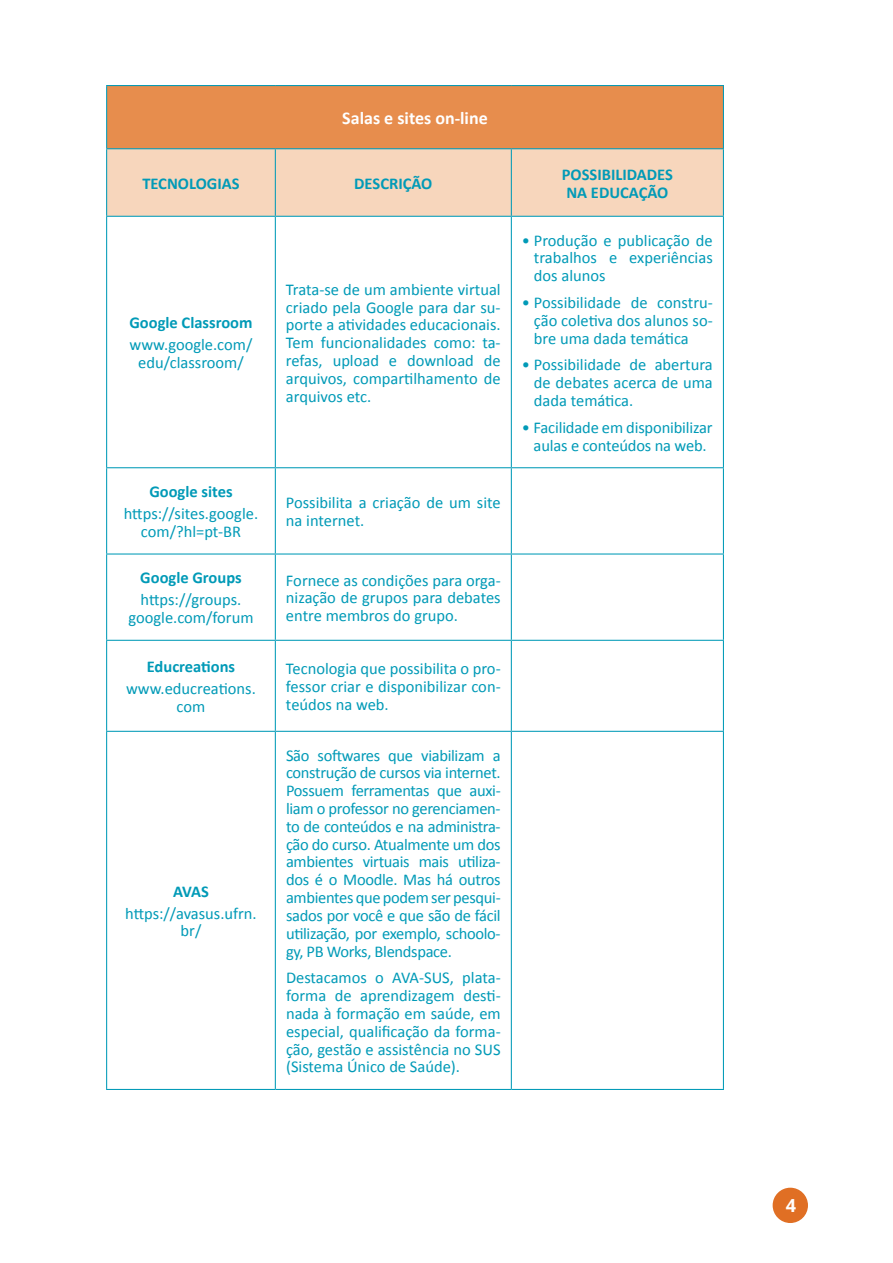
<style>
.page{position:relative;width:893px;height:1263px;background:#fff}
.page>*{position:absolute;margin:0;border:0;box-sizing:border-box;transform-origin:0 0}
.t1{font:700 18px "Calibri";color:#fff}
.t2{font:700 18px "Open Sans";color:#fff}
.t3{font:16.5px/17.9px "Calibri";color:#019ab7;text-align:justify}
.t4{font:700 16.5px/17.9px "Calibri";color:#019ab7}
</style>
<div class="page">
<div style="left:773px;top:1188px;width:34px;height:34px;background:#e06f24;border-radius:50%"></div>
<div style="left:773px;top:1188px;width:35px;height:35px;border:2px solid #e06f24;border-radius:50%"></div>
<div style="left:107px;top:86px;width:616px;height:63px;background:#e78d4d"></div>
<div style="left:107px;top:149px;width:616px;height:67px;background:#f7d6bc"></div>
<svg style="left:107px;top:217px;width:616px;height:872px"></svg>
<hr style="left:106px;top:85px;width:169px;height:1px;background:#019ab7">
<hr style="left:106px;top:86px;width:1px;height:62px;background:#019ab7">
<hr style="left:275px;top:85px;width:236px;height:1px;background:#019ab7">
<hr style="left:511px;top:85px;width:213px;height:1px;background:#019ab7">
<hr style="left:723px;top:86px;width:1px;height:62px;background:#019ab7">
<hr style="left:106px;top:148px;width:169px;height:1px;background:#019ab7">
<hr style="left:106px;top:149px;width:1px;height:67px;background:#019ab7">
<hr style="left:275px;top:148px;width:236px;height:1px;background:#019ab7">
<hr style="left:275px;top:149px;width:1px;height:67px;background:#019ab7">
<hr style="left:511px;top:148px;width:213px;height:1px;background:#019ab7">
<hr style="left:511px;top:149px;width:1px;height:67px;background:#019ab7">
<hr style="left:723px;top:149px;width:1px;height:67px;background:#019ab7">
<hr style="left:106px;top:216px;width:169px;height:1px;background:#019ab7">
<hr style="left:106px;top:217px;width:1px;height:250px;background:#019ab7">
<hr style="left:275px;top:216px;width:236px;height:1px;background:#019ab7">
<hr style="left:275px;top:217px;width:1px;height:250px;background:#019ab7">
<hr style="left:511px;top:216px;width:213px;height:1px;background:#019ab7">
<hr style="left:511px;top:217px;width:1px;height:250px;background:#019ab7">
<hr style="left:723px;top:217px;width:1px;height:250px;background:#019ab7">
<hr style="left:106px;top:467px;width:169px;height:1px;background:#019ab7">
<hr style="left:106px;top:468px;width:1px;height:85px;background:#019ab7">
<hr style="left:275px;top:467px;width:236px;height:1px;background:#019ab7">
<hr style="left:275px;top:468px;width:1px;height:85px;background:#019ab7">
<hr style="left:511px;top:467px;width:213px;height:1px;background:#019ab7">
<hr style="left:511px;top:468px;width:1px;height:85px;background:#019ab7">
<hr style="left:723px;top:468px;width:1px;height:85px;background:#019ab7">
<hr style="left:106px;top:553px;width:169px;height:1px;background:#019ab7">
<hr style="left:106px;top:554px;width:1px;height:86px;background:#019ab7">
<hr style="left:275px;top:553px;width:236px;height:1px;background:#019ab7">
<hr style="left:275px;top:554px;width:1px;height:86px;background:#019ab7">
<hr style="left:511px;top:553px;width:213px;height:1px;background:#019ab7">
<hr style="left:511px;top:554px;width:1px;height:86px;background:#019ab7">
<hr style="left:723px;top:554px;width:1px;height:86px;background:#019ab7">
<hr style="left:106px;top:640px;width:169px;height:1px;background:#019ab7">
<hr style="left:106px;top:641px;width:1px;height:90px;background:#019ab7">
<hr style="left:275px;top:640px;width:236px;height:1px;background:#019ab7">
<hr style="left:275px;top:641px;width:1px;height:90px;background:#019ab7">
<hr style="left:511px;top:640px;width:213px;height:1px;background:#019ab7">
<hr style="left:511px;top:641px;width:1px;height:90px;background:#019ab7">
<hr style="left:723px;top:641px;width:1px;height:90px;background:#019ab7">
<hr style="left:106px;top:731px;width:169px;height:1px;background:#019ab7">
<hr style="left:106px;top:732px;width:1px;height:357px;background:#019ab7">
<hr style="left:275px;top:731px;width:236px;height:1px;background:#019ab7">
<hr style="left:275px;top:732px;width:1px;height:357px;background:#019ab7">
<hr style="left:511px;top:731px;width:213px;height:1px;background:#019ab7">
<hr style="left:511px;top:732px;width:1px;height:357px;background:#019ab7">
<hr style="left:723px;top:732px;width:1px;height:357px;background:#019ab7">
<hr style="left:106px;top:1089px;width:169px;height:1px;background:#019ab7">
<hr style="left:275px;top:1089px;width:236px;height:1px;background:#019ab7">
<hr style="left:511px;top:1089px;width:213px;height:1px;background:#019ab7">
<p class="t1" style="left:342px;top:107px;width:147px">Salas e sites on-line</p>
<p class="t4" style="left:142px;top:174px;width:99px">TECNOLOGIAS</p>
<p class="t4" style="left:354px;top:174px;width:80px">DESCRIÇÃO</p>
<p class="t4" style="left:562px;top:165px;width:113px">POSSIBILIDADES<br>NA EDUCAÇÃO</p>
<p class="t4" style="left:129px;top:313px;width:125px">Google Classroom</p>
<p class="t3" style="left:130px;top:335px;width:124px;text-align:center">www.google.com/ edu/classroom/</p>
<p class="t3" style="left:286px;top:280px;width:216px">Trata-se de um ambiente virtual criado pela Google para dar su&shy;porte a atividades educacionais.<br>Tem funcionalidades como: ta&shy;refas, upload e download de arquivos, compartilhamento de arquivos etc.</p>
<p class="t4" style="left:149px;top:482px;width:85px">Google sites</p>
<p class="t3" style="left:124px;top:504px;width:136px;text-align:center">https://sites.google. com/?hl=pt-BR</p>
<p class="t3" style="left:286px;top:493px;width:216px">Possibilita a criação de um site na internet.</p>
<p class="t4" style="left:140px;top:568px;width:103px">Google Groups</p>
<p class="t3" style="left:128px;top:590px;width:127px;text-align:center">https://groups. google.com/forum</p>
<p class="t3" style="left:286px;top:570px;width:216px">Fornece as condições para orga&shy;nização de grupos para debates entre membros do grupo.</p>
<p class="t4" style="left:147px;top:657px;width:90px">Educreations</p>
<p class="t3" style="left:126px;top:679px;width:131px;text-align:center">www.educreations. com</p>
<p class="t4" style="left:173px;top:881px;width:37px">AVAS</p>
<p class="t3" style="left:125px;top:903px;width:133px;text-align:center">https://avasus.ufrn. br/</p>
<p class="t3" style="left:286px;top:659px;width:216px">Tecnologia que possibilita o pro&shy;fessor criar e disponibilizar con&shy;teúdos na web.</p>
<p class="t3" style="left:286px;top:745px;width:216px">São softwares que viabilizam a construção de cursos via internet.<br>Possuem ferramentas que auxi&shy;liam o professor no gerenciamen&shy;to de conteúdos e na administra&shy;ção do curso. Atualmente um dos ambientes virtuais mais utiliza&shy;dos é o Moodle. Mas há outros ambientes que podem ser pesqui&shy;sados por você e que são de fácil utilização, por exemplo, schoolo&shy;gy, PB Works, Blendspace.</p>
<p class="t3" style="left:286px;top:968px;width:216px">Destacamos o AVA-SUS, plata&shy;forma de aprendizagem desti&shy;nada à formação em saúde, em especial, qualificação da forma&shy;ção, gestão e assistência no SUS (Sistema Único de Saúde).</p>
<p class="t3" style="left:534px;top:230px;width:180px;text-indent:-12px">• Produção e publicação de trabalhos e experiências dos alunos</p>
<p class="t3" style="left:534px;top:293px;width:180px;text-indent:-12px">• Possibilidade de constru&shy;ção coletiva dos alunos so&shy;bre uma dada temática</p>
<p class="t3" style="left:534px;top:355px;width:180px;text-indent:-12px">• Possibilidade de abertura de debates acerca de uma dada temática.</p>
<p class="t3" style="left:522px;top:418px;width:192px;text-align:center">• Facilidade em disponibilizar aulas e conteúdos na web.</p>
<p class="t2" style="left:786px;top:1193px;width:12px">4</p>
</div>
